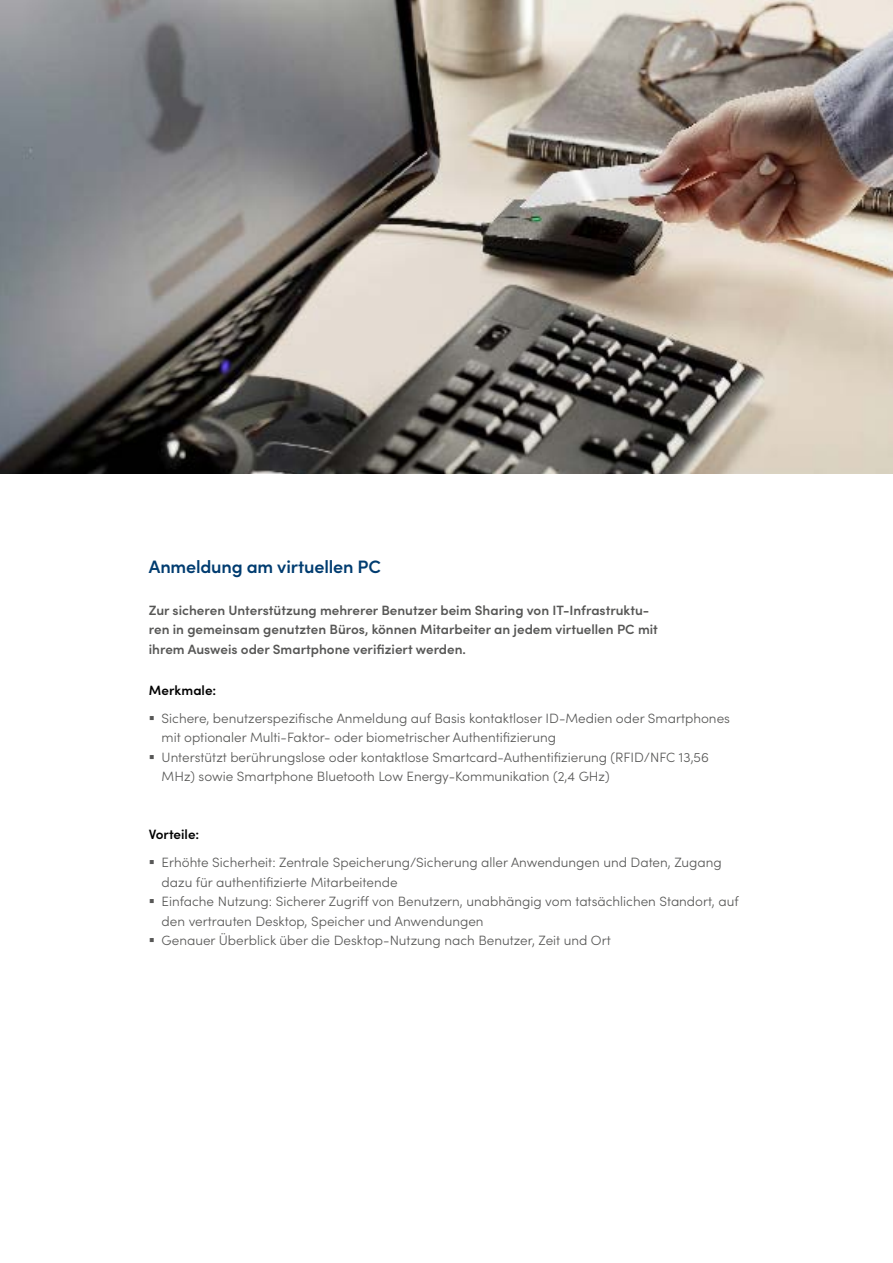
<style>
.page{position:relative;width:893px;height:1263px;background:#fff}
.page>*{position:absolute;margin:0;border:0;box-sizing:border-box;transform-origin:0 0}
.t1{font:600 18px "Sofia Pro";letter-spacing:-.01em;color:#003c70}
.t2{font:300 13.5px/19.5px "Sofia Pro";color:#575756}
.t3{font:600 13.5px/19.5px "Sofia Pro";color:#575756}
.t4{font:600 13.5px "Sofia Pro";color:#000}
</style>
<div class="page">
<img style="left:0;top:0;width:893px;height:474px">
<h1 class="t1" style="left:149px;top:553px;width:234px">Anmeldung am virtuellen PC</h1>
<p class="t3" style="left:149px;top:599px;width:511px">Zur sicheren Unterstützung mehrerer Benutzer beim Sharing von IT-Infrastruktu&shy;ren in gemeinsam genutzten Büros, können Mitarbeiter an jedem virtuellen PC mit ihrem Ausweis oder Smartphone verifiziert werden.</p>
<p class="t4" style="left:149px;top:680px;width:69px">Merkmale:</p>
<p class="t2" style="left:162px;top:707px;width:570px;text-indent:-13px">▪ Sichere, benutzerspezifische Anmeldung auf Basis kontaktloser ID-Medien oder Smartphones mit optionaler Multi-Faktor- oder biometrischer Authentifizierung</p>
<p class="t2" style="left:162px;top:746px;width:549px;text-indent:-13px">▪ Unterstützt berührungslose oder kontaktlose Smartcard-Authentifizierung (RFID/NFC 13,56<br>MHz) sowie Smartphone Bluetooth Low Energy-Kommunikation (2,4 GHz)</p>
<p class="t4" style="left:149px;top:824px;width:52px">Vorteile:</p>
<p class="t2" style="left:162px;top:852px;width:562px;text-indent:-13px">▪ Erhöhte Sicherheit: Zentrale Speicherung/Sicherung aller Anwendungen und Daten, Zugang dazu für authentifizierte Mitarbeitende</p>
<p class="t2" style="left:162px;top:891px;width:579px;text-indent:-13px">▪ Einfache Nutzung: Sicherer Zugriff von Benutzern, unabhängig vom tatsächlichen Standort, auf den vertrauten Desktop, Speicher und Anwendungen</p>
<p class="t2" style="left:149px;top:930px;width:464px">▪ Genauer Überblick über die Desktop-Nutzung nach Benutzer, Zeit und Ort</p>
</div>
